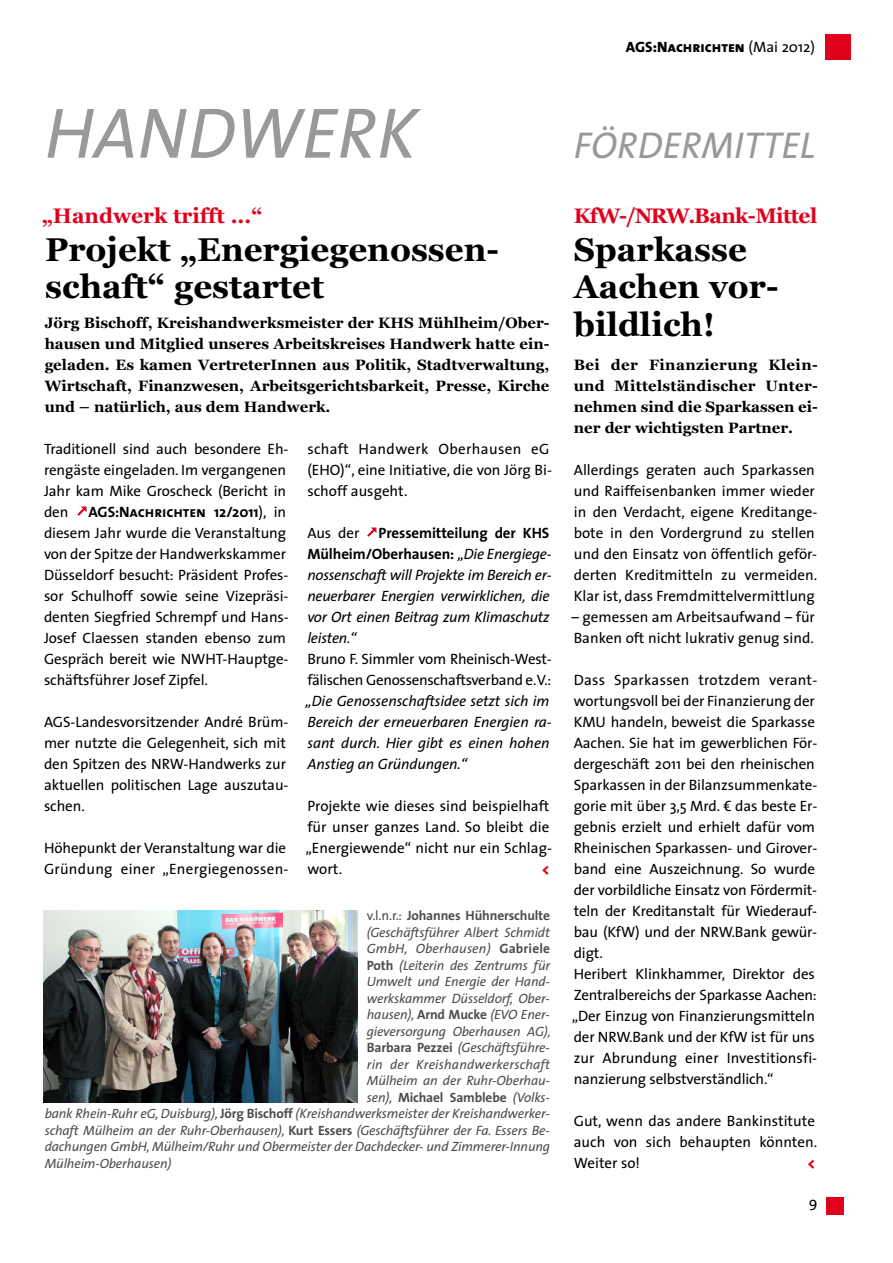
<style>
.page{position:relative;width:893px;height:1263px;background:#fff}
.page>*{position:absolute;margin:0;border:0;box-sizing:border-box;transform-origin:0 0}
.t1{font:italic 72px "The Sans";color:#999}
.t2{font:italic 37.5px "The Sans";color:#999}
.t3{font:700 33px/37.5px "Georgia";color:#000}
.t4{font:700 21px "Georgia";letter-spacing:-.015em;color:#e0001c}
.t5{font:15px/21px "The Sans";letter-spacing:-.005em;color:#000}
.t6{font:700 15px/21px "Georgia";color:#000;text-align:justify}
.t7{font:italic 15px/21px "The Sans";letter-spacing:-.015em;color:#000}
.t8{font:15px "The Sans Bold Caps";letter-spacing:-.005em;color:#000}
.t9{font:15px "The Sans Extra Bold Caps";color:#000}
.t10{font:800 15px "The Sans";color:#e0001c}
.t11{font:15px "SPD2002 The Sans";color:#000}
.t12{font:italic 13.5px "The Sans";letter-spacing:-.01em;color:#4d4d4d}
.t13{font:700 13.5px "The Sans";letter-spacing:-.01em;color:#4d4d4d}
.t14{font:italic 13.5px "The Sans";letter-spacing:.01em;color:#4d4d4d}
.s1{font-family:"The Sans";font-weight:800}
.s2{font-family:"The Sans"}
.s3{font-family:"The Sans";font-weight:700}
.s4{font-weight:700;font-style:normal}
.s5{font-weight:400}
.s6{font-weight:400;font-style:italic}
</style>
<div class="page">
<div style="left:825px;top:34px;width:25px;height:26px;background:#e0001c"></div>
<div style="left:827px;top:1197px;width:17px;height:17px;background:#e0001c"></div>
<img style="left:43px;top:910px;width:315px;height:192px">
<p class="t9" style="left:626px;top:42px;width:191px"><span class="s1">AGS:</span>Nachrichten <span class="s2">(Mai 2012)</span></p>
<h1 class="t1" style="left:45px;top:105px;width:374px">HANDWERK</h1>
<h3 class="t4" style="left:42px;top:204px;width:222px">„Handwerk trifft ...“</h3>
<h3 class="t3" style="left:45px;top:230px;width:455px">Projekt „Energiegenossen&shy;schaft“ gestartet</h3>
<p class="t6" style="left:45px;top:313px;width:506px">Jörg Bischoff, Kreishandwerksmeister der KHS Mühlheim/Ober&shy;hausen und Mitglied unseres Arbeitskreises Handwerk hatte ein&shy;geladen. Es kamen VertreterInnen aus Politik, Stadtverwaltung, Wirtschaft, Finanzwesen, Arbeitsgerichtsbarkeit, Presse, Kirche und – natürlich, aus dem Handwerk.</p>
<p class="t5" style="left:44px;top:440px;width:246px">Traditionell sind auch besondere Eh&shy;rengäste eingeladen. Im vergangenen<br>Jahr kam Mike Groscheck (Bericht in den</p>
<p class="t8" style="left:89px;top:507px;width:199px">AGS:Nachrichten <span class="s3">12/2011</span><span class="s2">), in</span></p>
<p class="t5" style="left:44px;top:524px;width:246px">diesem Jahr wurde die Veranstaltung von der Spitze der Handwerkskammer Düsseldorf besucht: Präsident Profes&shy;sor Schulhoff sowie seine Vizepräsi&shy;denten Siegfried Schrempf und Hans-Josef Claessen standen ebenso zum Gespräch bereit wie NWHT-Hauptge&shy;schäftsführer Josef Zipfel.</p>
<p class="t5" style="left:44px;top:713px;width:246px">AGS-Landesvorsitzender André Brüm&shy;mer nutzte die Gelegenheit, sich mit den Spitzen des NRW-Handwerks zur aktuellen politischen Lage auszutau&shy;schen.</p>
<p class="t5" style="left:44px;top:839px;width:246px">Höhepunkt der Veranstaltung war die<br>Gründung einer „Energiegenossen-</p>
<p class="t5" style="left:307px;top:440px;width:246px">schaft Handwerk Oberhausen eG (EHO)“, eine Initiative, die von Jörg Bi&shy;schoff ausgeht.</p>
<p class="t5" style="left:307px;top:524px;width:54px">Aus der</p>
<p class="t7" style="left:307px;top:524px;width:246px;text-indent:71px"><span class="s4">Pressemitteilung der KHS<br>Mülheim/Oberhausen:</span> „Die Energiege&shy;nossenschaft will Projekte im Bereich er&shy;neuerbarer Energien verwirklichen, die vor Ort einen Beitrag zum Klimaschutz leisten.“</p>
<p class="t5" style="left:307px;top:650px;width:246px">Bruno F. Simmler vom Rheinisch-West&shy;fälischen Genossenschaftsverband e.V.:</p>
<p class="t7" style="left:305px;top:692px;width:248px">„Die Genossenschaftsidee setzt sich im Bereich der erneuerbaren Energien ra&shy;sant durch. Hier gibt es einen hohen Anstieg an Gründungen.“</p>
<p class="t5" style="left:305px;top:797px;width:248px">Projekte wie dieses sind beispielhaft für unser ganzes Land. So bleibt die „Energiewende“ nicht nur ein Schlag&shy;wort.</p>
<p class="t10" style="left:542px;top:863px;width:9px">&lt;</p>
<p class="t13" style="left:367px;top:910px;width:185px"><span class="s5">v.l.n.r.:</span> Johannes Hühnerschulte</p>
<p class="t12" style="left:367px;top:927px;width:185px">(Geschäftsführer Albert Schmidt</p>
<p class="t14" style="left:367px;top:943px;width:185px">GmbH, Oberhausen) <span class="s4">Gabriele</span></p>
<p class="t12" style="left:367px;top:960px;width:185px"><span class="s4">Poth</span> (Leiterin des Zentrums für</p>
<p class="t12" style="left:367px;top:976px;width:185px">Umwelt und Energie der Hand-</p>
<p class="t12" style="left:367px;top:993px;width:185px">werkskammer Düsseldorf, Ober-</p>
<p class="t12" style="left:367px;top:1009px;width:185px">hausen), <span class="s4">Arnd Mucke</span> (EVO Ener-</p>
<p class="t12" style="left:367px;top:1026px;width:185px">gieversorgung Oberhausen AG),</p>
<p class="t12" style="left:367px;top:1042px;width:185px"><span class="s4">Barbara Pezzei</span> (Geschäftsführe-</p>
<p class="t14" style="left:367px;top:1059px;width:185px">rin der Kreishandwerkerschaft</p>
<p class="t12" style="left:367px;top:1075px;width:185px">Mülheim an der Ruhr-Oberhau-</p>
<p class="t13" style="left:367px;top:1092px;width:185px"><span class="s6">sen),</span> Michael Samblebe <span class="s6">(Volks-</span></p>
<p class="t12" style="left:45px;top:1108px;width:507px">bank Rhein-Ruhr eG, Duisburg), <span class="s4">Jörg Bischoff</span> (Kreishandwerksmeister der Kreishandwerker-</p>
<p class="t12" style="left:45px;top:1125px;width:507px">schaft Mülheim an der Ruhr-Oberhausen), <span class="s4">Kurt Essers</span> (Geschäftsführer der Fa. Essers Be-</p>
<p class="t12" style="left:45px;top:1141px;width:507px">dachungen GmbH, Mülheim/Ruhr und Obermeister der Dachdecker- und Zimmerer-Innung</p>
<p class="t12" style="left:45px;top:1158px;width:128px">Mülheim-Oberhausen)</p>
<h2 class="t2" style="left:574px;top:130px;width:243px">FÖRDERMITTEL</h2>
<h3 class="t4" style="left:574px;top:204px;width:245px">KfW-/NRW.Bank-Mittel</h3>
<h3 class="t3" style="left:574px;top:230px;width:206px">Sparkasse<br>Aachen vor&shy;bildlich!</h3>
<p class="t6" style="left:574px;top:354px;width:246px">Bei der Finanzierung Klein&shy;und Mittelständischer Unter&shy;nehmen sind die Sparkassen ei&shy;ner der wichtigsten Partner.</p>
<p class="t5" style="left:574px;top:461px;width:245px">Allerdings geraten auch Sparkassen und Raiffeisenbanken immer wieder in den Verdacht, eigene Kreditange&shy;bote in den Vordergrund zu stellen und den Einsatz von öffentlich geför&shy;derten Kreditmitteln zu vermeiden.<br>Klar ist, dass Fremdmittelvermittlung</p>
<p class="t5" style="left:571px;top:608px;width:245px">– gemessen am Arbeitsaufwand – für<br>Banken oft nicht lukrativ genug sind.</p>
<p class="t5" style="left:572px;top:671px;width:247px">Dass Sparkassen trotzdem verant&shy;wortungsvoll bei der Finanzierung der KMU handeln, beweist die Sparkasse Aachen. Sie hat im gewerblichen För&shy;dergeschäft 2011 bei den rheinischen Sparkassen in der Bilanzsummenkate&shy;gorie mit über 3,5 Mrd. € das beste Er&shy;gebnis erzielt und erhielt dafür vom Rheinischen Sparkassen- und Girover&shy;band eine Auszeichnung. So wurde der vorbildliche Einsatz von Fördermit&shy;teln der Kreditanstalt für Wiederauf&shy;bau (KfW) und der NRW.Bank gewür&shy;digt.<br>Heribert Klinkhammer, Direktor des Zentralbereichs der Sparkasse Aachen: „Der Einzug von Finanzierungsmitteln der NRW.Bank und der KfW ist für uns zur Abrundung einer Investitionsfi&shy;nanzierung selbstverständlich.“</p>
<p class="t5" style="left:574px;top:1112px;width:245px">Gut, wenn das andere Bankinstitute auch von sich behaupten könnten.<br>Weiter so!</p>
<p class="t10" style="left:807px;top:1157px;width:9px">&lt;</p>
<p class="t11" style="left:809px;top:1197px;width:10px">9</p>
</div>
